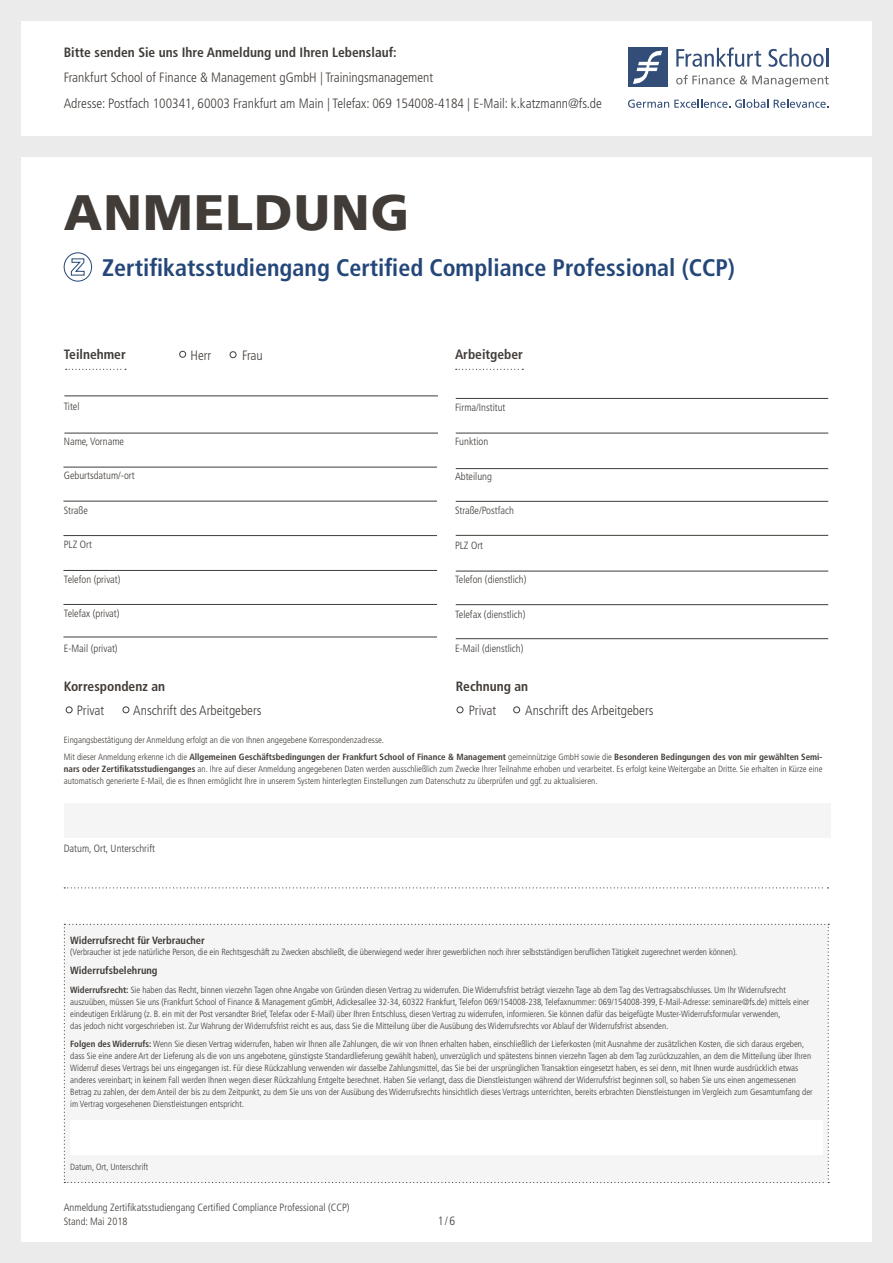
<style>
.page{position:relative;width:893px;height:1263px;background:#ebebeb}
.page>*{position:absolute;margin:0;border:0;box-sizing:border-box;transform-origin:0 0}
.t1{font:900 49.5px "Frutiger LT Arabic 75";letter-spacing:.025em;color:#413c38}
.t2{font:700 condensed 24px "Frutiger LT Std";color:#244779}
.t3{font:300 condensed 13.5px/25.5px "Frutiger LT Std";color:#413c38}
.t4{font:700 condensed 13.5px "Frutiger LT Std";color:#413c38}
.t5{font:300 condensed 12px "Frutiger LT Std";color:#413c38}
.t6{font:300 condensed 10.5px/13.5px "Frutiger LT Std";color:#413c38}
.t7{font:700 condensed 10.5px "Frutiger LT Std";letter-spacing:-.005em;color:#413c38}
.t8{font:300 condensed 9px/12px "Frutiger LT Std";color:#413c38}
.s1{font-weight:700}
</style>
<div class="page">
<div style="left:21px;top:157px;width:851px;height:1085px;background:#fff"></div>
<div style="left:21px;top:21px;width:851px;height:115px;background:#fff"></div>
<div style="left:64px;top:803px;width:766px;height:34px;background:#f5f5f5"></div>
<hr style="left:64px;top:396px;width:374px;height:1px;background:#413c38">
<hr style="left:64px;top:433px;width:374px;height:1px;background:#413c38">
<hr style="left:63px;top:467px;width:374px;height:1px;background:#413c38">
<hr style="left:63px;top:501px;width:374px;height:1px;background:#413c38">
<hr style="left:63px;top:535px;width:374px;height:1px;background:#413c38">
<hr style="left:63px;top:570px;width:374px;height:1px;background:#413c38">
<hr style="left:63px;top:604px;width:374px;height:1px;background:#413c38">
<hr style="left:63px;top:637px;width:374px;height:1px;background:#413c38">
<hr style="left:456px;top:398px;width:372px;height:1px;background:#413c38">
<hr style="left:456px;top:433px;width:372px;height:1px;background:#413c38">
<hr style="left:456px;top:468px;width:372px;height:1px;background:#413c38">
<hr style="left:456px;top:501px;width:372px;height:1px;background:#413c38">
<hr style="left:456px;top:535px;width:372px;height:1px;background:#413c38">
<hr style="left:456px;top:571px;width:372px;height:1px;background:#413c38">
<hr style="left:456px;top:604px;width:372px;height:1px;background:#413c38">
<hr style="left:456px;top:638px;width:372px;height:1px;background:#413c38">
<svg style="left:63px;top:252px;width:29px;height:30px"></svg>
<svg style="left:66px;top:707px;width:6px;height:6px"></svg>
<svg style="left:123px;top:707px;width:6px;height:6px"></svg>
<div style="left:513px;top:707px;width:7px;height:6px;border:1px solid #413c38;border-radius:50%"></div>
<svg style="left:457px;top:707px;width:6px;height:6px"></svg>
<div style="left:628px;top:47px;width:39px;height:40px;background:#314d78"></div>
<svg style="left:633px;top:50px;width:29px;height:34px"></svg>
<svg style="left:676px;top:47px;width:85px;height:20px"></svg>
<svg style="left:768px;top:48px;width:60px;height:19px"></svg>
<svg style="left:676px;top:75px;width:153px;height:12px"></svg>
<svg style="left:628px;top:99px;width:200px;height:9px"></svg>
<svg style="left:66px;top:369px;width:60px;height:1px"></svg>
<svg style="left:456px;top:369px;width:67px;height:1px"></svg>
<div style="left:179px;top:351px;width:7px;height:6px;border:1px solid #413c38;border-radius:50%"></div>
<div style="left:230px;top:351px;width:6px;height:7px;border:1px solid #413c38;border-radius:50%"></div>
<svg style="left:64px;top:887px;width:764px;height:1px"></svg>
<div style="left:64px;top:924px;width:765px;height:259px;background:#f5f5f5"></div>
<div style="left:70px;top:1121px;width:752px;height:34px;background:#fff"></div>
<h3 class="t4" style="left:64px;top:44px;width:334px">Bitte senden Sie uns Ihre Anmeldung und Ihren Lebenslauf:</h3>
<h3 class="t3" style="left:64px;top:65px;width:540px">Frankfurt School of Finance &amp; Management gGmbH | Trainingsmanagement<br>Adresse: Postfach 100341, 60003 Frankfurt am Main | Telefax: 069 154008-4184 | E-Mail: k.katzmann@fs.de</h3>
<h1 class="t1" style="left:64px;top:184px;width:347px">ANMELDUNG</h1>
<h2 class="t2" style="left:102px;top:253px;width:634px">Zertifikatsstudiengang Certified Compliance Professional (CCP)</h2>
<h3 class="t4" style="left:64px;top:347px;width:63px">Teilnehmer</h3>
<h3 class="t4" style="left:455px;top:347px;width:70px">Arbeitgeber</h3>
<p class="t6" style="left:64px;top:400px;width:17px">Titel</p>
<p class="t6" style="left:64px;top:434px;width:62px">Name, Vorname</p>
<p class="t6" style="left:64px;top:469px;width:73px">Geburtsdatum/-ort</p>
<p class="t6" style="left:64px;top:503px;width:26px">Straße</p>
<p class="t6" style="left:64px;top:538px;width:30px">PLZ Ort</p>
<p class="t6" style="left:64px;top:572px;width:58px">Telefon (privat)</p>
<p class="t6" style="left:64px;top:607px;width:57px">Telefax (privat)</p>
<p class="t6" style="left:64px;top:641px;width:55px">E-Mail (privat)</p>
<h3 class="t3" style="left:191px;top:343px;width:22px">Herr</h3>
<h3 class="t3" style="left:242px;top:343px;width:22px">Frau</h3>
<p class="t6" style="left:455px;top:401px;width:52px">Firma/Institut</p>
<p class="t6" style="left:455px;top:435px;width:35px">Funktion</p>
<p class="t6" style="left:455px;top:470px;width:38px">Abteilung</p>
<p class="t6" style="left:455px;top:504px;width:60px">Straße/Postfach</p>
<p class="t6" style="left:455px;top:539px;width:30px">PLZ Ort</p>
<p class="t6" style="left:455px;top:573px;width:73px">Telefon (dienstlich)</p>
<p class="t6" style="left:455px;top:608px;width:72px">Telefax (dienstlich)</p>
<p class="t6" style="left:455px;top:642px;width:70px">E-Mail (dienstlich)</p>
<h3 class="t4" style="left:64px;top:678px;width:103px">Korrespondenz an</h3>
<h3 class="t3" style="left:77px;top:698px;width:29px">Privat</h3>
<h3 class="t3" style="left:133px;top:698px;width:130px">Anschrift des Arbeitgebers</h3>
<p class="t8" style="left:64px;top:732px;width:760px;line-height:16.5px">Eingangsbestätigung der Anmeldung erfolgt an die von Ihnen angegebene Korrespondenzadresse.<br>Mit dieser Anmeldung erkenne ich die <span class="s1">Allgemeinen Geschäftsbedingungen der Frankfurt School of Finance &amp; Management</span> gemeinnützige GmbH sowie die <span class="s1">Besonderen Bedingungen des von mir gewählten Semi-</span></p>
<p class="t8" style="left:64px;top:763px;width:760px"><span class="s1">nars oder Zertifikatsstudienganges</span> an. Ihre auf dieser Anmeldung angegebenen Daten werden ausschließlich zum Zwecke Ihrer Teilnahme erhoben und verarbeitet. Es erfolgt keine Weitergabe an Dritte. Sie erhalten in Kürze eine automatisch generierte E-Mail, die es Ihnen ermöglicht Ihre in unserem System hinterlegten Einstellungen zum Datenschutz zu überprüfen und ggf. zu aktualisieren.</p>
<h3 class="t4" style="left:456px;top:678px;width:74px">Rechnung an</h3>
<h3 class="t3" style="left:469px;top:698px;width:29px">Privat</h3>
<h3 class="t3" style="left:525px;top:698px;width:130px">Anschrift des Arbeitgebers</h3>
<p class="t6" style="left:64px;top:842px;width:93px">Datum, Ort, Unterschrift</p>
<p class="t7" style="left:70px;top:934px;width:136px">Widerrufsrecht für Verbraucher</p>
<p class="t8" style="left:70px;top:946px;width:669px">(Verbraucher ist jede natürliche Person, die ein Rechtsgeschäft zu Zwecken abschließt, die überwiegend weder ihrer gewerblichen noch ihrer selbstständigen beruflichen Tätigkeit zugerechnet werden können).</p>
<p class="t7" style="left:70px;top:964px;width:89px">Widerrufsbelehrung</p>
<p class="t8" style="left:70px;top:984px;width:741px"><span class="s1">Widerrufsrecht:</span> Sie haben das Recht, binnen vierzehn Tagen ohne Angabe von Gründen diesen Vertrag zu widerrufen. Die Widerrufsfrist beträgt vierzehn Tage ab dem Tag des Vertragsabschlusses. Um Ihr Widerrufsrecht auszuüben, müssen Sie uns (Frankfurt School of Finance &amp; Management gGmbH, Adickesallee 32-34, 60322 Frankfurt, Telefon 069/154008-238, Telefaxnummer: 069/154008-399, E-Mail-Adresse: seminare@fs.de) mittels einer eindeutigen Erklärung (z. B. ein mit der Post versandter Brief, Telefax oder E-Mail) über Ihren Entschluss, diesen Vertrag zu widerrufen, informieren. Sie können dafür das beigefügte Muster-Widerrufsformular verwenden,<br>das jedoch nicht vorgeschrieben ist. Zur Wahrung der Widerrufsfrist reicht es aus, dass Sie die Mitteilung über die Ausübung des Widerrufsrechts vor Ablauf der Widerrufsfrist absenden.</p>
<p class="t8" style="left:70px;top:1038px;width:744px"><span class="s1">Folgen des Widerrufs:</span> Wenn Sie diesen Vertrag widerrufen, haben wir Ihnen alle Zahlungen, die wir von Ihnen erhalten haben, einschließlich der Lieferkosten (mit Ausnahme der zusätzlichen Kosten, die sich daraus ergeben, dass Sie eine andere Art der Lieferung als die von uns angebotene, günstigste Standardlieferung gewählt haben), unverzüglich und spätestens binnen vierzehn Tagen ab dem Tag zurückzuzahlen, an dem die Mitteilung über Ihren Widerruf dieses Vertrags bei uns eingegangen ist. Für diese Rückzahlung verwenden wir dasselbe Zahlungsmittel, das Sie bei der ursprünglichen Transaktion eingesetzt haben, es sei denn, mit Ihnen wurde ausdrücklich etwas anderes vereinbart; in keinem Fall werden Ihnen wegen dieser Rückzahlung Entgelte berechnet. Haben Sie verlangt, dass die Dienstleistungen während der Widerrufsfrist beginnen soll, so haben Sie uns einen angemessenen Betrag zu zahlen, der dem Anteil der bis zu dem Zeitpunkt, zu dem Sie uns von der Ausübung des Widerrufsrechts hinsichtlich dieses Vertrags unterrichten, bereits erbrachten Dienstleistungen im Vergleich zum Gesamtumfang der im Vertrag vorgesehenen Dienstleistungen entspricht.</p>
<p class="t8" style="left:70px;top:1161px;width:80px">Datum, Ort, Unterschrift</p>
<p class="t6" style="left:64px;top:1201px;width:287px">Anmeldung Zertifikatsstudiengang Certified Compliance Professional (CCP)<br>Stand: Mai 2018</p>
<h3 class="t5" style="left:438px;top:1214px;width:19px">1/6</h3>
</div>
